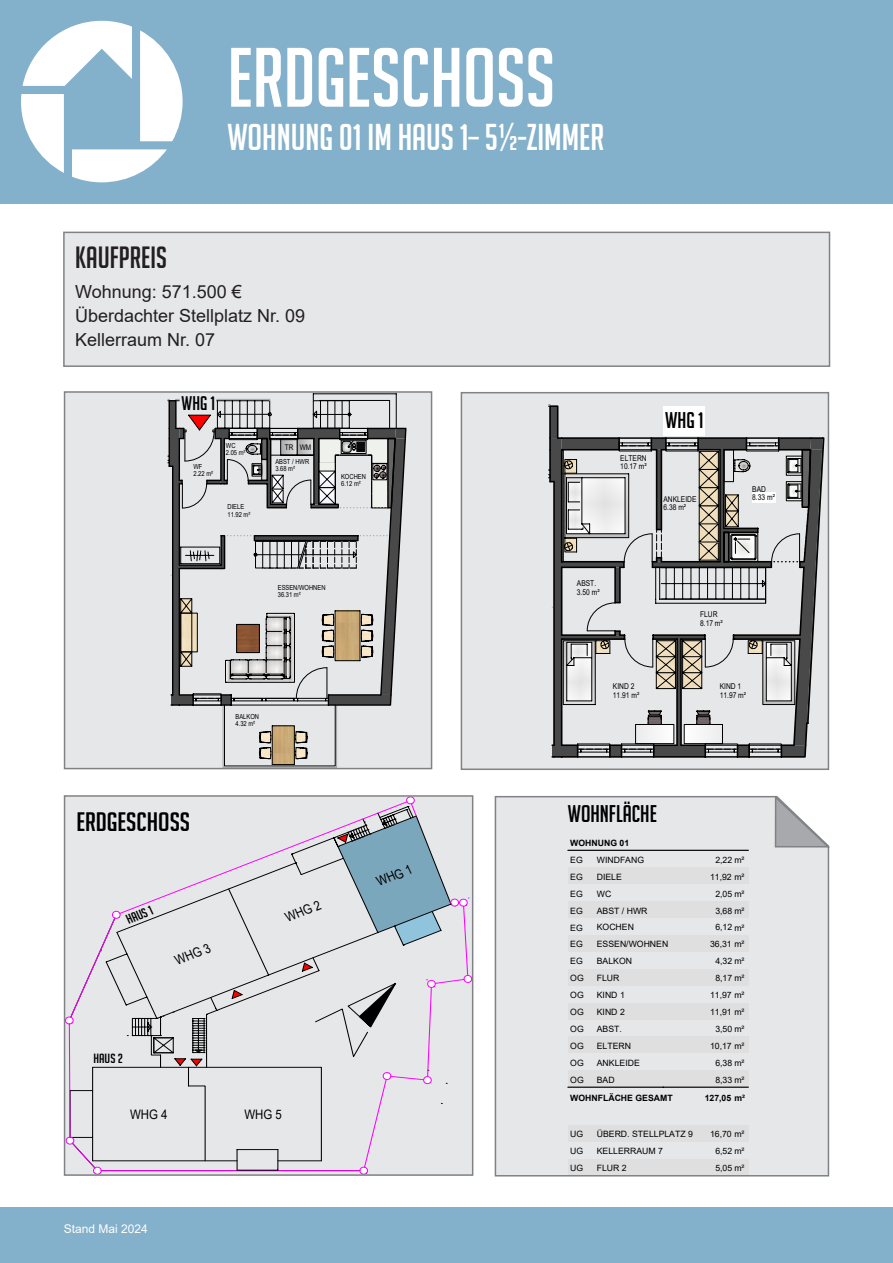
<style>
.page{position:relative;width:893px;height:1263px;background:#fff}
.page>*{position:absolute;margin:0;border:0;box-sizing:border-box;transform-origin:0 0}
.t1{font:82.05px "Big Noodle Titling";color:#fff}
.t2{font:36.45px "Big Noodle Titling";color:#fff}
.t3{font:30px "Big Noodle Titling";color:#231f20}
.t4{font:26.1px "Big Noodle Titling";color:#000;scale:1.09 1}
.t5{font:23.55px "Big Noodle Titling";color:#000}
.t6{font:22.2px "Big Noodle Titling";color:#000}
.t7{font:19.2px "Big Noodle Titling";color:#000}
.t8{font:18px "Arial";color:#231f20}
.t9{font:13.2px "Arial";color:#000;scale:.85 1}
.t10{font:13.2px "Big Noodle Titling";color:#000;scale:1.07 1}
.t11{font:13.05px "Arial";color:#000;scale:.87 1}
.t12{font:13.05px "Big Noodle Titling";color:#000;scale:1.09 1}
.t13{font:12px "Arial";color:#fff}
.t14{font:8.7px/17px "Arial";color:#000;text-align:right}
.t15{font:700 8.7px "Arial";color:#000}
.t16{font:7.95px/8.6px "Arial";color:#000;scale:.83 1}
.t17{font:7.8px "Arial";color:#000;scale:.83 1}
.t18{font:6.9px/7.5px "Arial";color:#000;scale:.83 1}
.s1{font-weight:700}
</style>
<div class="page">
<div style="left:63px;top:232px;width:767px;height:135px;background:#e6e7e9;border:2px solid #808285"></div>
<div style="left:65px;top:392px;width:367px;height:376px;background:#e6e7e9"></div>
<svg style="left:168px;top:399px;width:238px;height:366px"></svg>
<div style="left:64px;top:391px;width:368px;height:378px;border:2px solid #808285"></div>
<div style="left:0;top:1208px;width:893px;height:55px;background:#83b0ca"></div>
<div style="left:0;top:0;width:893px;height:203px;background:#83b0ca"></div>
<svg style="left:140px;top:30px;width:43px;height:111px"></svg>
<svg style="left:23px;top:21px;width:109px;height:65px"></svg>
<svg style="left:21px;top:94px;width:43px;height:79px"></svg>
<svg style="left:72px;top:149px;width:95px;height:33px"></svg>
<svg style="left:67px;top:798px;width:403px;height:375px;background:#dadbe0"></svg>
<div style="left:64px;top:795px;width:409px;height:381px;border:2px solid #808285"></div>
<svg style="left:494px;top:796px;width:336px;height:381px;background:#e2e2e4"></svg>
<svg style="left:774px;top:795px;width:56px;height:53px"></svg>
<div style="left:461px;top:393px;width:367px;height:376px;background:#e6e7e9"></div>
<svg style="left:548px;top:405px;width:277px;height:41px"></svg>
<svg style="left:548px;top:437px;width:276px;height:321px"></svg>
<hr style="left:549px;top:450px;width:2px;height:20px;background:#000">
<div style="left:664px;top:406px;width:41px;height:29px;background:#fff"></div>
<div style="left:752px;top:492px;width:23px;height:11px;background:#fff"></div>
<div style="left:461px;top:392px;width:368px;height:378px;border:2px solid #808285"></div>
<p class="t1" style="left:227px;top:33px;width:329px">ERDGESCHOSS</p>
<p class="t2" style="left:227px;top:118px;width:378px">WOHNUNG 01 IM HAUS 1– 5½-ZIMMER</p>
<p class="t3" style="left:75px;top:241px;width:93px">KAUFPREIS</p>
<p class="t8" style="left:75px;top:279px;width:168px">Wohnung: 571.500 €</p>
<p class="t8" style="left:75px;top:303px;width:232px">Überdachter Stellplatz Nr. 09</p>
<p class="t8" style="left:75px;top:327px;width:142px">Kellerraum Nr. 07</p>
<p class="t7" style="left:182px;top:393px;width:35px">WHG 1</p>
<p class="t18" style="left:193px;top:462px;width:25px">WF<br>2.22 m²</p>
<p class="t18" style="left:226px;top:442px;width:25px">WC<br>2.05 m²</p>
<p class="t18" style="left:227px;top:503px;width:29px">DIELE<br>11.92 m²</p>
<p class="t17" style="left:285px;top:441px;width:34px">TR WM</p>
<p class="t18" style="left:275px;top:458px;width:42px">ABST / HWR<br>3.68 m²</p>
<p class="t18" style="left:341px;top:472px;width:31px">KOCHEN<br>6.12 m²</p>
<p class="t18" style="left:278px;top:583px;width:59px">ESSEN/WOHNEN<br>36.31 m²</p>
<p class="t18" style="left:236px;top:712px;width:30px">BALKON<br>4.32 m²</p>
<p class="t16" style="left:620px;top:453px;width:33px">ELTERN<br>10.17 m²</p>
<p class="t6" style="left:665px;top:408px;width:40px">WHG 1</p>
<p class="t16" style="left:663px;top:494px;width:41px">ANKLEIDE<br>6.38 m²</p>
<p class="t16" style="left:752px;top:484px;width:18px">BAD</p>
<p class="t16" style="left:752px;top:493px;width:29px">8.33 m²</p>
<p class="t16" style="left:577px;top:579px;width:29px">ABST.<br>3.50 m²</p>
<p class="t16" style="left:700px;top:610px;width:29px">FLUR<br>8.17 m²</p>
<p class="t16" style="left:613px;top:682px;width:33px">KIND 2<br>11.91 m²</p>
<p class="t16" style="left:720px;top:682px;width:33px">KIND 1<br>11.97 m²</p>
<p class="t4" style="left:76px;top:807px;width:106px">ERDGESCHOSS</p>
<p class="t5" style="left:568px;top:800px;width:91px">WOHNFLÄCHE</p>
<p class="t10" style="left:125px;top:913px;width:27px;rotate:-21deg">HAUS 1</p>
<p class="t9" style="left:173px;top:952px;width:45px;rotate:-21deg">WHG 3</p>
<p class="t12" style="left:93px;top:1052px;width:29px">HAUS 2</p>
<p class="t9" style="left:283px;top:909px;width:45px;rotate:-21deg">WHG 2</p>
<p class="t11" style="left:130px;top:1105px;width:45px">WHG 4</p>
<p class="t11" style="left:244px;top:1105px;width:45px">WHG 5</p>
<p class="t13" style="left:64px;top:1221px;width:86px">Stand Mai 2024</p>
<p class="t9" style="left:374px;top:873px;width:45px;rotate:-21deg">WHG 1</p>
<p class="t14" style="left:570px;top:834px;width:60px;text-align:left"><span class="s1">WOHNUNG 01<br></span>EG<br>EG<br>EG<br>EG<br>EG<br>EG<br>EG<br>OG<br>OG<br>OG<br>OG<br>OG<br>OG<br>OG</p>
<p class="t15" style="left:570px;top:1091px;width:104px">WOHNFLÄCHE GESAMT</p>
<p class="t14" style="left:570px;top:1126px;width:15px">UG</p>
<p class="t14" style="left:597px;top:1126px;width:98px">ÜBERD. STELLPLATZ 9</p>
<p class="t14" style="left:597px;top:851px;width:49px">WINDFANG</p>
<p class="t14" style="left:597px;top:885px;width:16px">WC</p>
<p class="t14" style="left:710px;top:851px;width:36px">2,22 m²<br>11,92 m²</p>
<p class="t14" style="left:597px;top:868px;width:27px">DIELE</p>
<p class="t14" style="left:597px;top:902px;width:73px;text-align:left">ABST / HWR<br>KOCHEN<br>ESSEN/WOHNEN<br>BALKON<br>FLUR<br>KIND 1<br>KIND 2<br>ABST.<br>ELTERN<br>ANKLEIDE<br>BAD</p>
<p class="t14" style="left:710px;top:885px;width:36px">2,05 m²<br>3,68 m²<br>6,12 m²<br>36,31 m²<br>4,32 m²<br>8,17 m²<br>11,97 m²<br>11,91 m²<br>3,50 m²<br>10,17 m²<br>6,38 m²<br>8,33 m²</p>
<p class="t15" style="left:705px;top:1091px;width:42px">127,05 m²</p>
<p class="t14" style="left:710px;top:1126px;width:36px">16,70 m²<br>6,52 m²</p>
<p class="t14" style="left:570px;top:1143px;width:15px">UG</p>
<p class="t14" style="left:597px;top:1143px;width:68px">KELLERRAUM 7</p>
<p class="t14" style="left:570px;top:1159px;width:15px">UG</p>
<p class="t14" style="left:597px;top:1159px;width:31px">FLUR 2</p>
<p class="t14" style="left:715px;top:1159px;width:31px">5,05 m²</p>
</div>
